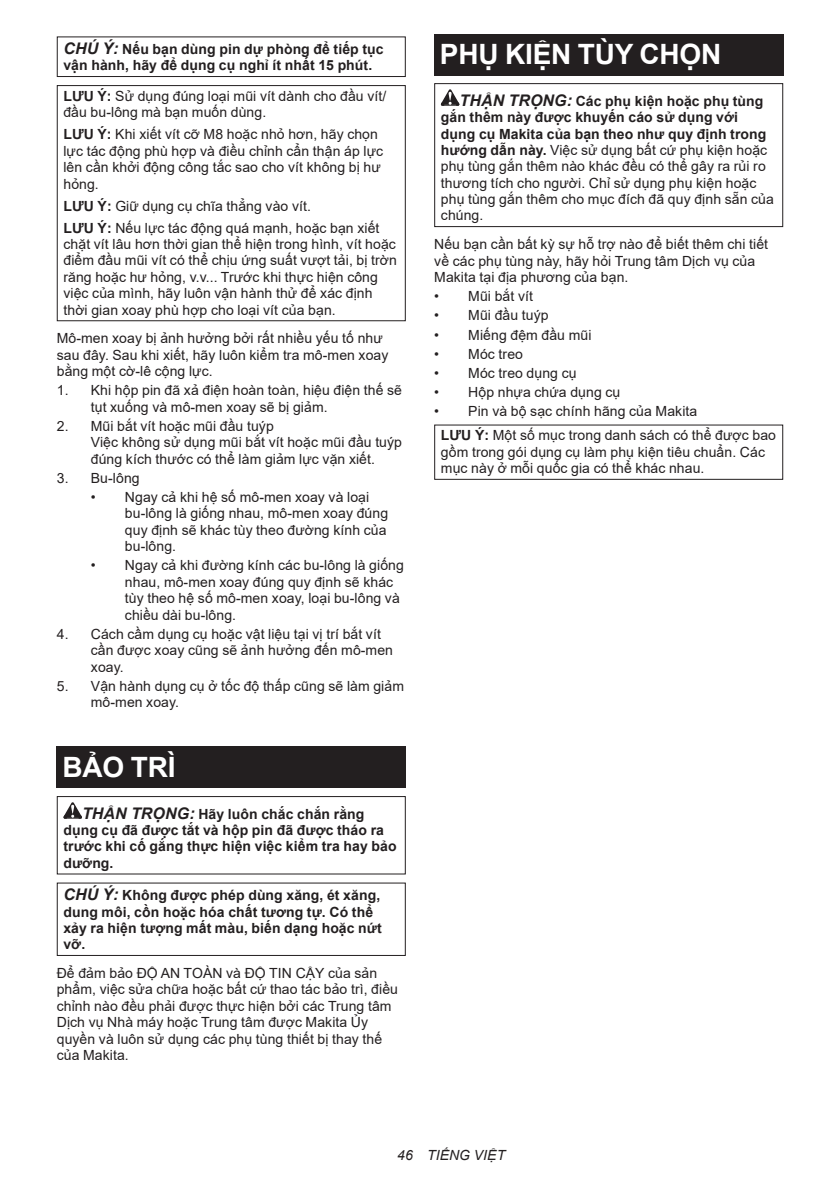
<style>
.page{position:relative;width:840px;height:1191px;background:#fff}
.page>*{position:absolute;margin:0;border:0;box-sizing:border-box;transform-origin:0 0}
.t1{font:700 28px "Arial";letter-spacing:-.01em;color:#fff}
.t2{font:14px/16.4px "Arial";letter-spacing:.005em;color:#231f20}
.t3{font:700 14px/16.4px "Arial";letter-spacing:.005em;color:#231f20}
.t4{font:italic 14px "Arial";letter-spacing:.005em;color:#231f20}
.s1{font-style:italic;font-size:16px}
.s2{font-weight:700}
.s3{font-weight:700;font-style:italic;font-size:16px}
</style>
<div class="page">
<div style="left:57px;top:36px;width:348px;height:41px;border:1px solid #231f20"></div>
<div style="left:57px;top:85px;width:348px;height:236px;border:1px solid #231f20"></div>
<div style="left:57px;top:747px;width:348px;height:41px;background:#231f20"></div>
<svg style="left:63px;top:802px;width:19px;height:16px"></svg>
<div style="left:57px;top:796px;width:348px;height:78px;border:1px solid #231f20"></div>
<div style="left:57px;top:882px;width:348px;height:74px;border:1px solid #231f20"></div>
<div style="left:434px;top:34px;width:348px;height:41px;background:#231f20"></div>
<svg style="left:440px;top:89px;width:19px;height:17px"></svg>
<div style="left:434px;top:83px;width:348px;height:144px;border:1px solid #231f20"></div>
<div style="left:434px;top:424px;width:348px;height:56px;border:1px solid #231f20"></div>
<p class="t3" style="left:63px;top:41px;width:321px"><span class="s1">CHÚ Ý:</span> Nếu bạn dùng pin dự phòng để tiếp tục vận hành, hãy để dụng cụ nghỉ ít nhất 15 phút.</p>
<p class="t2" style="left:63px;top:88px;width:324px"><span class="s2">LƯU Ý:</span> Sử dụng đúng loại mũi vít dành cho đầu vít/ đầu bu-lông mà bạn muốn dùng.</p>
<p class="t2" style="left:63px;top:126px;width:321px"><span class="s2">LƯU Ý:</span> Khi xiết vít cỡ M8 hoặc nhỏ hơn, hãy chọn lực tác động phù hợp và điều chỉnh cẩn thận áp lực lên cần khởi động công tắc sao cho vít không bị hư hỏng.</p>
<p class="t2" style="left:63px;top:195px;width:317px;line-height:22px"><span class="s2">LƯU Ý:</span> Giữ dụng cụ chĩa thẳng vào vít.<br><span class="s2">LƯU Ý:</span> Nếu lực tác động quá mạnh, hoặc bạn xiết</p>
<p class="t2" style="left:63px;top:236px;width:335px">chặt vít lâu hơn thời gian thể hiện trong hình, vít hoặc điểm đầu mũi vít có thể chịu ứng suất vượt tải, bị trờn răng hoặc hư hỏng, v.v... Trước khi thực hiện công việc của mình, hãy luôn vận hành thử để xác định thời gian xoay phù hợp cho loại vít của bạn.</p>
<p class="t2" style="left:57px;top:330px;width:333px">Mô-men xoay bị ảnh hưởng bởi rất nhiều yếu tố như sau đây. Sau khi xiết, hãy luôn kiểm tra mô-men xoay bằng một cờ-lê cộng lực.</p>
<p class="t2" style="left:91px;top:382px;width:312px;text-indent:-34px">1. Khi hộp pin đã xả điện hoàn toàn, hiệu điện thế sẽ tụt xuống và mô-men xoay sẽ bị giảm.</p>
<p class="t2" style="left:91px;top:418px;width:312px;text-indent:-34px">2. Mũi bắt vít hoặc mũi đầu tuýp<br>Việc không sử dụng mũi bắt vít hoặc mũi đầu tuýp đúng kích thước có thể làm giảm lực vặn xiết.</p>
<p class="t2" style="left:57px;top:470px;width:84px">3. Bu-lông</p>
<p class="t2" style="left:125px;top:489px;width:264px;text-indent:-34px">• Ngay cả khi hệ số mô-men xoay và loại bu-lông là giống nhau, mô-men xoay đúng quy định sẽ khác tùy theo đường kính của bu-lông.</p>
<p class="t2" style="left:125px;top:557px;width:280px;text-indent:-34px">• Ngay cả khi đường kính các bu-lông là giống nhau, mô-men xoay đúng quy định sẽ khác tùy theo hệ số mô-men xoay, loại bu-lông và chiều dài bu-lông.</p>
<p class="t2" style="left:91px;top:625px;width:303px;text-indent:-34px">4. Cách cầm dụng cụ hoặc vật liệu tại vị trí bắt vít cần được xoay cũng sẽ ảnh hưởng đến mô-men xoay.</p>
<p class="t2" style="left:91px;top:677px;width:314px;text-indent:-34px">5. Vận hành dụng cụ ở tốc độ thấp cũng sẽ làm giảm mô-men xoay.</p>
<h1 class="t1" style="left:62px;top:747px;width:114px">BẢO TRÌ</h1>
<p class="t3" style="left:63px;top:805px;width:334px;text-indent:19px"><span class="s1">THẬN TRỌNG:</span> Hãy luôn chắc chắn rằng dụng cụ đã được tắt và hộp pin đã được tháo ra trước khi cố gắng thực hiện việc kiểm tra hay bảo dưỡng.</p>
<p class="t3" style="left:63px;top:887px;width:320px"><span class="s1">CHÚ Ý:</span> Không được phép dùng xăng, ét xăng, dung môi, cồn hoặc hóa chất tương tự. Có thể xảy ra hiện tượng mất màu, biến dạng hoặc nứt vỡ.</p>
<p class="t2" style="left:57px;top:964px;width:342px">Để đảm bảo ĐỘ AN TOÀN và ĐỘ TIN CẬY của sản phẩm, việc sửa chữa hoặc bất cứ thao tác bảo trì, điều chỉnh nào đều phải được thực hiện bởi các Trung tâm Dịch vụ Nhà máy hoặc Trung tâm được Makita Ủy quyền và luôn sử dụng các phụ tùng thiết bị thay thế của Makita.</p>
<h1 class="t1" style="left:439px;top:34px;width:283px">PHỤ KIỆN TÙY CHỌN</h1>
<p class="t2" style="left:440px;top:92px;width:334px;text-indent:19px"><span class="s3">THẬN TRỌNG:</span> <span class="s2">Các phụ kiện hoặc phụ tùng gắn thêm này được khuyến cáo sử dụng với dụng cụ Makita của bạn theo như quy định trong hướng dẫn này.</span> Việc sử dụng bất cứ phụ kiện hoặc phụ tùng gắn thêm nào khác đều có thể gây ra rủi ro thương tích cho người. Chỉ sử dụng phụ kiện hoặc phụ tùng gắn thêm cho mục đích đã quy định sẵn của chúng.</p>
<p class="t2" style="left:434px;top:236px;width:335px">Nếu bạn cần bất kỳ sự hỗ trợ nào để biết thêm chi tiết về các phụ tùng này, hãy hỏi Trung tâm Dịch vụ của<br>Makita tại địa phương của bạn.</p>
<p class="t2" style="left:434px;top:288px;width:100px">• Mũi bắt vít</p>
<p class="t2" style="left:434px;top:307px;width:116px">• Mũi đầu tuýp</p>
<p class="t2" style="left:434px;top:326px;width:159px">• Miếng đệm đầu mũi</p>
<p class="t2" style="left:434px;top:345px;width:90px">• Móc treo</p>
<p class="t2" style="left:434px;top:365px;width:144px">• Móc treo dụng cụ</p>
<p class="t2" style="left:434px;top:384px;width:187px">• Hộp nhựa chứa dụng cụ</p>
<p class="t2" style="left:440px;top:399px;width:336px;line-height:23.8px;text-indent:-7px">• Pin và bộ sạc chính hãng của Makita<br><span class="s2">LƯU Ý:</span> Một số mục trong danh sách có thể được bao</p>
<p class="t2" style="left:440px;top:443px;width:325px">gồm trong gói dụng cụ làm phụ kiện tiêu chuẩn. Các mục này ở mỗi quốc gia có thể khác nhau.</p>
<p class="t4" style="left:397px;top:1146px;width:109px">46 TIẾNG VIỆT</p>
</div>
